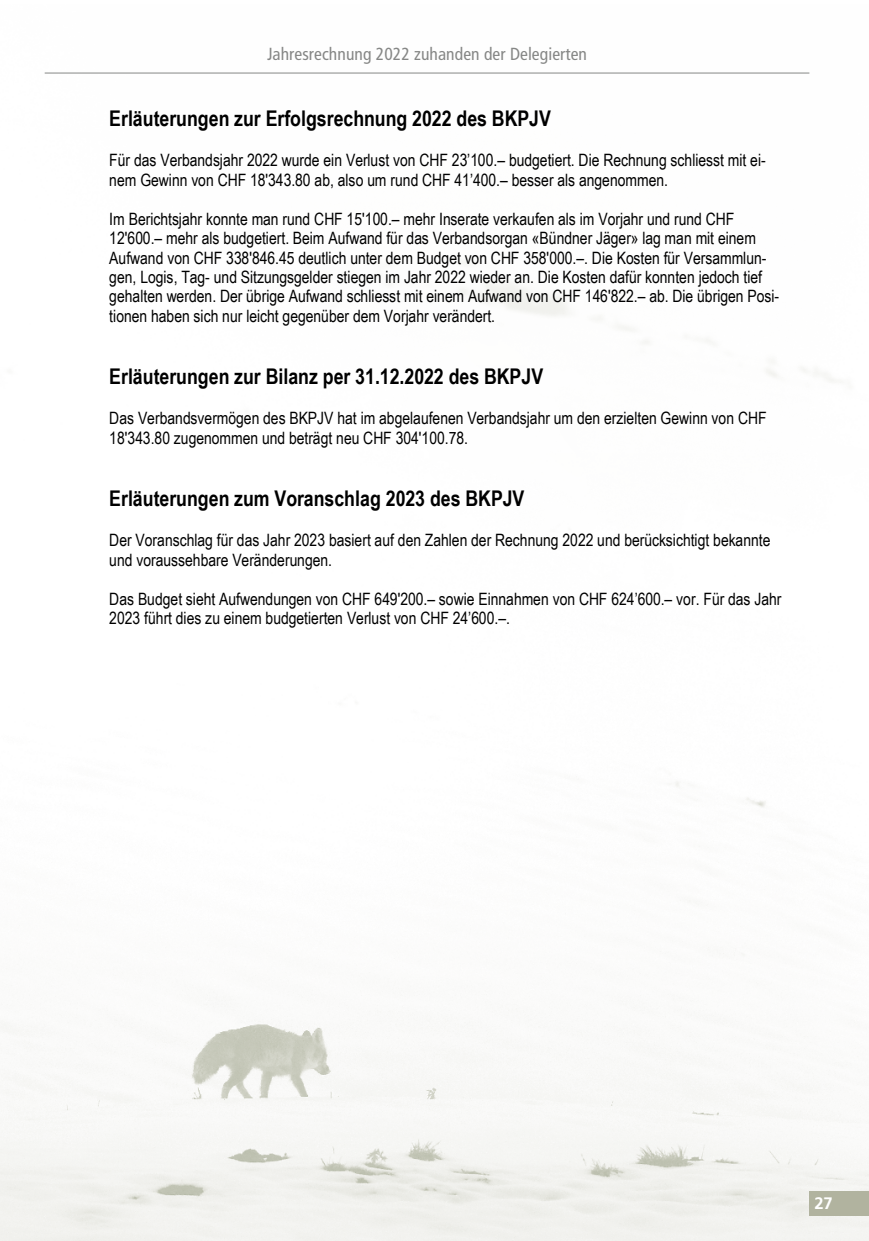
<style>
.page{position:relative;width:869px;height:1241px;background:#fff}
.page>*{position:absolute;margin:0;border:0;box-sizing:border-box;transform-origin:0 0}
.t1{font:21.7px "Arial Narrow";color:#000}
.t2{font:condensed 17.5px "Frutiger LT";letter-spacing:.005em;color:#868786}
.t3{font:16.97px/19.4px "Arial Narrow";color:#000}
.t4{font:700 16.62px "Frutiger LT";color:#fff}
</style>
<div class="page">
<img style="left:0;top:72px;width:868px;height:1168px">
<div style="left:809px;top:1191px;width:59px;height:24px;background:#b1b39f"></div>
<hr style="left:45px;top:73px;width:764px;height:1px;background:#868786">
<p class="t2" style="left:267px;top:44px;width:321px">Jahresrechnung 2022 zuhanden der Delegierten</p>
<p class="t1" style="left:109px;top:102px;width:443px">Erläuterungen zur Erfolgsrechnung 2022 des BKPJV</p>
<p class="t3" style="left:109px;top:150px;width:657px">Für das Verbandsjahr 2022 wurde ein Verlust von CHF 23’100.– budgetiert. Die Rechnung schliesst mit ei&shy;nem Gewinn von CHF 18'343.80 ab, also um rund CHF 41’400.– besser als angenommen.</p>
<p class="t3" style="left:109px;top:208px;width:671px">Im Berichtsjahr konnte man rund CHF 15'100.– mehr Inserate verkaufen als im Vorjahr und rund CHF 12'600.– mehr als budgetiert. Beim Aufwand für das Verbandsorgan «Bündner Jäger» lag man mit einem Aufwand von CHF 338'846.45 deutlich unter dem Budget von CHF 358'000.–. Die Kosten für Versammlun&shy;gen, Logis, Tag- und Sitzungsgelder stiegen im Jahr 2022 wieder an. Die Kosten dafür konnten jedoch tief gehalten werden. Der übrige Aufwand schliesst mit einem Aufwand von CHF 146'822.– ab. Die übrigen Posi&shy;tionen haben sich nur leicht gegenüber dem Vorjahr verändert.</p>
<p class="t1" style="left:109px;top:360px;width:435px">Erläuterungen zur Bilanz per 31.12.2022 des BKPJV</p>
<p class="t3" style="left:109px;top:408px;width:658px">Das Verbandsvermögen des BKPJV hat im abgelaufenen Verbandsjahr um den erzielten Gewinn von CHF<br>18'343.80 zugenommen und beträgt neu CHF 304'100.78.</p>
<p class="t1" style="left:109px;top:482px;width:416px">Erläuterungen zum Voranschlag 2023 des BKPJV</p>
<p class="t3" style="left:109px;top:530px;width:662px">Der Voranschlag für das Jahr 2023 basiert auf den Zahlen der Rechnung 2022 und berücksichtigt bekannte und voraussehbare Veränderungen.</p>
<p class="t3" style="left:109px;top:588px;width:673px">Das Budget sieht Aufwendungen von CHF 649'200.– sowie Einnahmen von CHF 624’600.– vor. Für das Jahr<br>2023 führt dies zu einem budgetierten Verlust von CHF 24’600.–.</p>
<p class="t4" style="left:814px;top:1193px;width:20px">27</p>
</div>
